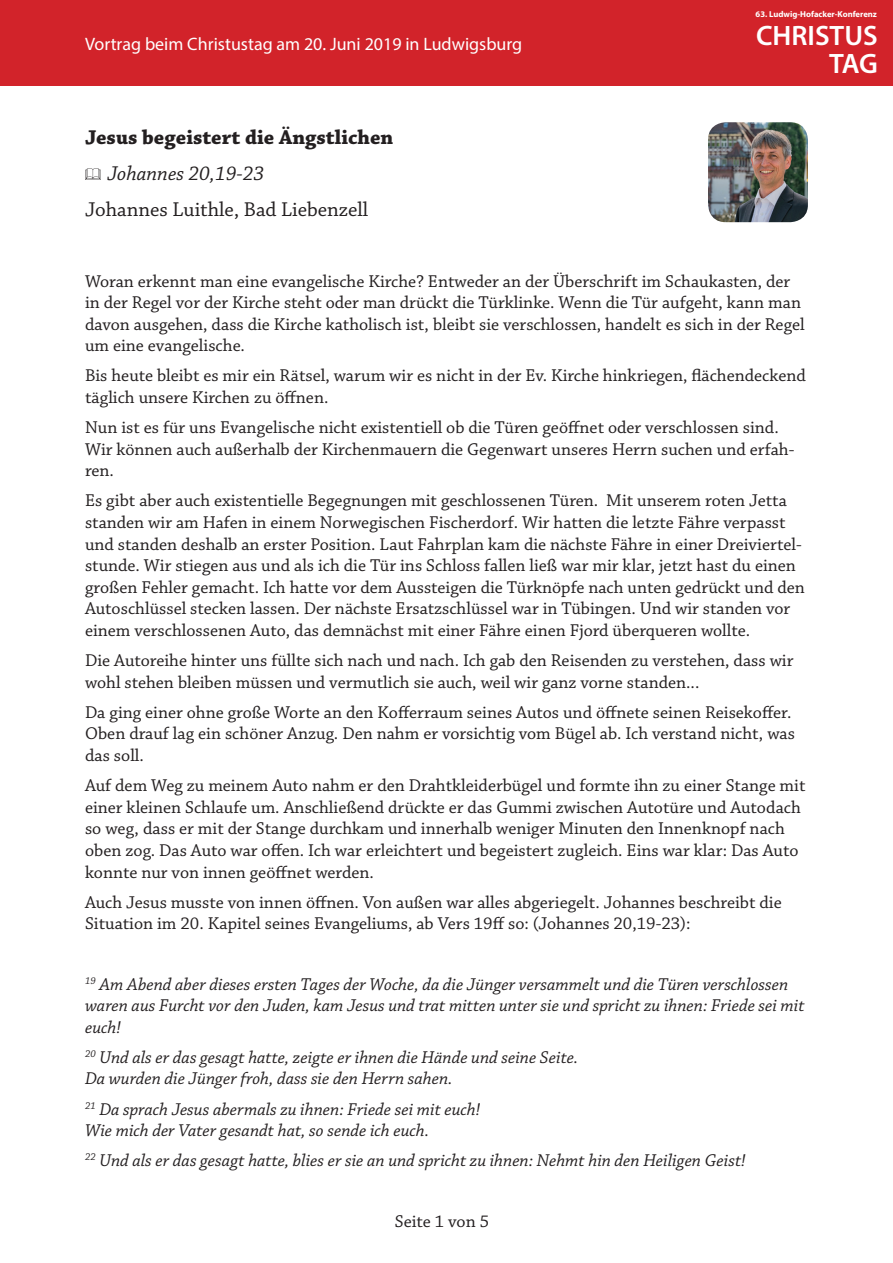
<style>
.page{position:relative;width:893px;height:1263px;background:#fff}
.page>*{position:absolute;margin:0;border:0;box-sizing:border-box;transform-origin:0 0}
.t1{font:600 28.2px/28.2px "Myriad Pro";color:#fff;text-align:right}
.t2{font:700 21px "Chaparral Pro";color:#231f20}
.t3{font:21px "Chaparral Pro";color:#231f20}
.t4{font:italic 21px "Chaparral Pro";color:#231f20}
.t5{font:18px/21.6px "Chaparral Pro";color:#231f20}
.t6{font:italic 18px/21.6px "Chaparral Pro";color:#231f20}
.t7{font:18px "Myriad Pro";color:#fff}
.t8{font:700 8.55px "Myriad Pro";color:#fff}
</style>
<div class="page">
<div style="left:0;top:0;width:893px;height:85px;background:#d2232a"></div>
<svg style="left:85px;top:168px;width:16px;height:12px"></svg>
<img style="left:708px;top:122px;width:100px;height:100px">
<p class="t7" style="left:85px;top:33px;width:439px">Vortrag beim Christustag am 20. Juni 2019 in Ludwigsburg</p>
<p class="t2" style="left:85px;top:125px;width:310px">Jesus begeistert die Ängstlichen</p>
<p class="t4" style="left:108px;top:162px;width:158px">Johannes 20,19-23</p>
<p class="t3" style="left:85px;top:198px;width:285px">Johannes Luithle, Bad Liebenzell</p>
<p class="t8" style="left:756px;top:9px;width:123px">63. Ludwig-Hofacker-Konferenz</p>
<h1 class="t1" style="left:756px;top:21px;width:123px">CHRISTUS<br>TAG</h1>
<p class="t5" style="left:85px;top:271px;width:721px">Woran erkennt man eine evangelische Kirche? Entweder an der Überschrift im Schaukasten, der in der Regel vor der Kirche steht oder man drückt die Türklinke. Wenn die Tür aufgeht, kann man davon ausgehen, dass die Kirche katholisch ist, bleibt sie verschlossen, handelt es sich in der Regel um eine evangelische.</p>
<p class="t5" style="left:85px;top:366px;width:722px">Bis heute bleibt es mir ein Rätsel, warum wir es nicht in der Ev. Kirche hinkriegen, flächendeckend täglich unsere Kirchen zu öffnen.</p>
<p class="t5" style="left:85px;top:417px;width:711px">Nun ist es für uns Evangelische nicht existentiell ob die Türen geöffnet oder verschlossen sind.<br>Wir können auch außerhalb der Kirchenmauern die Gegenwart unseres Herrn suchen und erfah&shy;ren.</p>
<p class="t5" style="left:85px;top:491px;width:721px">Es gibt aber auch existentielle Begegnungen mit geschlossenen Türen. Mit unserem roten Jetta standen wir am Hafen in einem Norwegischen Fischerdorf. Wir hatten die letzte Fähre verpasst und standen deshalb an erster Position. Laut Fahrplan kam die nächste Fähre in einer Dreiviertel&shy;stunde. Wir stiegen aus und als ich die Tür ins Schloss fallen ließ war mir klar, jetzt hast du einen großen Fehler gemacht. Ich hatte vor dem Aussteigen die Türknöpfe nach unten gedrückt und den Autoschlüssel stecken lassen. Der nächste Ersatzschlüssel war in Tübingen. Und wir standen vor einem verschlossenen Auto, das demnächst mit einer Fähre einen Fjord überqueren wollte.</p>
<p class="t5" style="left:85px;top:650px;width:710px">Die Autoreihe hinter uns füllte sich nach und nach. Ich gab den Reisenden zu verstehen, dass wir wohl stehen bleiben müssen und vermutlich sie auch, weil wir ganz vorne standen...</p>
<p class="t5" style="left:85px;top:702px;width:711px">Da ging einer ohne große Worte an den Kofferraum seines Autos und öffnete seinen Reisekoffer.<br>Oben drauf lag ein schöner Anzug. Den nahm er vorsichtig vom Bügel ab. Ich verstand nicht, was das soll.</p>
<p class="t5" style="left:85px;top:775px;width:722px">Auf dem Weg zu meinem Auto nahm er den Drahtkleiderbügel und formte ihn zu einer Stange mit einer kleinen Schlaufe um. Anschließend drückte er das Gummi zwischen Autotüre und Autodach so weg, dass er mit der Stange durchkam und innerhalb weniger Minuten den Innenknopf nach oben zog. Das Auto war offen. Ich war erleichtert und begeistert zugleich. Eins war klar: Das Auto konnte nur von innen geöffnet werden.</p>
<p class="t5" style="left:85px;top:892px;width:698px">Auch Jesus musste von innen öffnen. Von außen war alles abgeriegelt. Johannes beschreibt die<br>Situation im 20. Kapitel seines Evangeliums, ab Vers 19ff so: (Johannes 20,19-23):</p>
<p class="t6" style="left:85px;top:974px;width:721px"><sup>19</sup> Am Abend aber dieses ersten Tages der Woche, da die Jünger versammelt und die Türen verschlossen waren aus Furcht vor den Juden, kam Jesus und trat mitten unter sie und spricht zu ihnen: Friede sei mit euch!</p>
<p class="t6" style="left:85px;top:1047px;width:495px"><sup>20</sup> Und als er das gesagt hatte, zeigte er ihnen die Hände und seine Seite.<br>Da wurden die Jünger froh, dass sie den Herrn sahen.</p>
<p class="t6" style="left:85px;top:1099px;width:397px"><sup>21</sup> Da sprach Jesus abermals zu ihnen: Friede sei mit euch!<br>Wie mich der Vater gesandt hat, so sende ich euch.</p>
<p class="t6" style="left:85px;top:1150px;width:662px"><sup>22</sup> Und als er das gesagt hatte, blies er sie an und spricht zu ihnen: Nehmt hin den Heiligen Geist!</p>
<p class="t5" style="left:395px;top:1211px;width:96px">Seite 1 von 5</p>
</div>
